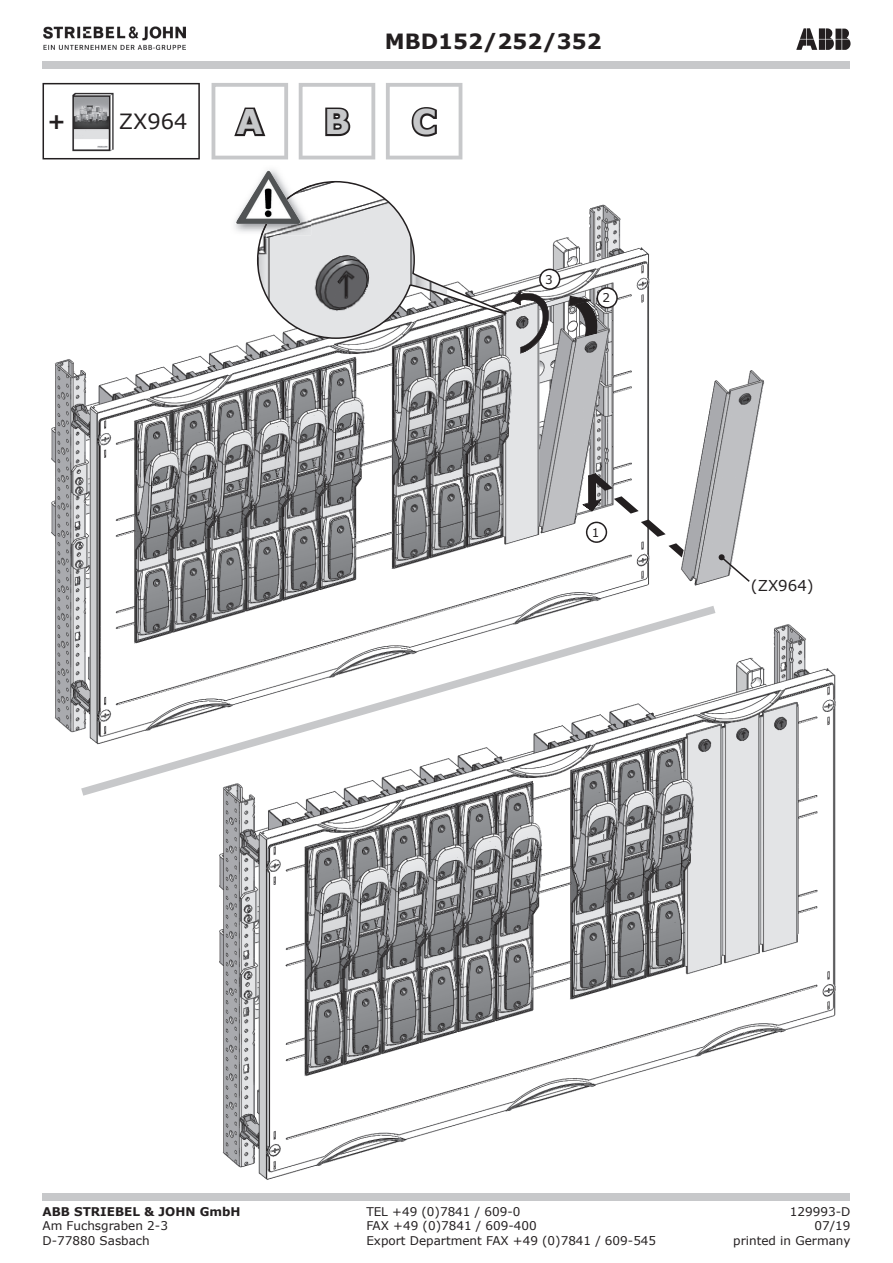
<style>
.page{position:relative;width:893px;height:1263px;background:#fff}
.page>*{position:absolute;margin:0;border:0;box-sizing:border-box;transform-origin:0 0}
.t1{font:700 34.05px "Verdana";color:#c7c8ca}
.t2{font:700 21px "Verdana";color:#231f20}
.t3{font:21px "Verdana";color:#231f20}
.t4{font:15px "Verdana";color:#231f20}
.t5{font:12px/14.4px "Verdana";color:#231f20}
.t6{font:700 12px "Verdana";color:#231f20}
</style>
<div class="page">
<div style="left:43px;top:1193px;width:807px;height:7px;background:#c7c8ca"></div>
<img style="left:44px;top:26px;width:141px;height:24px">
<img style="left:796px;top:28px;width:54px;height:22px">
<div style="left:43px;top:62px;width:807px;height:7px;background:#c7c8ca"></div>
<img style="left:51px;top:204px;width:714px;height:529px">
<svg style="left:583px;top:473px;width:101px;height:84px"></svg>
<svg style="left:568px;top:287px;width:50px;height:49px"></svg>
<img style="left:231px;top:204px;width:4px;height:31px">
<svg style="left:235px;top:169px;width:325px;height:184px"></svg>
<img style="left:236px;top:170px;width:64px;height:54px">
<img style="left:219px;top:622px;width:617px;height:558px">
<svg style="left:43px;top:83px;width:157px;height:76px"></svg>
<svg style="left:212px;top:83px;width:76px;height:76px"></svg>
<svg style="left:299px;top:83px;width:76px;height:76px"></svg>
<svg style="left:386px;top:83px;width:76px;height:76px"></svg>
<svg style="left:719px;top:554px;width:31px;height:28px"></svg>
<svg style="left:81px;top:606px;width:634px;height:190px"></svg>
<h2 class="t2" style="left:385px;top:27px;width:218px">MBD152/252/352</h2>
<h2 class="t2" style="left:48px;top:107px;width:20px">+</h2>
<h2 class="t3" style="left:119px;top:107px;width:70px">ZX964</h2>
<h1 class="t1" style="left:237px;top:98px;width:28px">A</h1>
<h1 class="t1" style="left:324px;top:98px;width:27px">B</h1>
<h1 class="t1" style="left:412px;top:98px;width:26px">C</h1>
<p class="t5" style="left:545px;top:272px;width:9px">3</p>
<p class="t5" style="left:602px;top:291px;width:9px">2</p>
<p class="t5" style="left:592px;top:525px;width:9px">1</p>
<p class="t4" style="left:751px;top:575px;width:64px">(ZX964)</p>
<p class="t6" style="left:43px;top:1203px;width:200px">ABB STRIEBEL &amp; JOHN GmbH</p>
<p class="t5" style="left:43px;top:1218px;width:127px">Am Fuchsgraben 2-3<br>D-77880 Sasbach</p>
<p class="t5" style="left:366px;top:1204px;width:291px">TEL +49 (0)7841 / 609-0<br>FAX +49 (0)7841 / 609-400<br>Export Department FAX +49 (0)7841 / 609-545</p>
<p class="t5" style="left:733px;top:1204px;width:119px;text-align:right">129993-D<br>07/19<br>printed in Germany</p>
</div>
